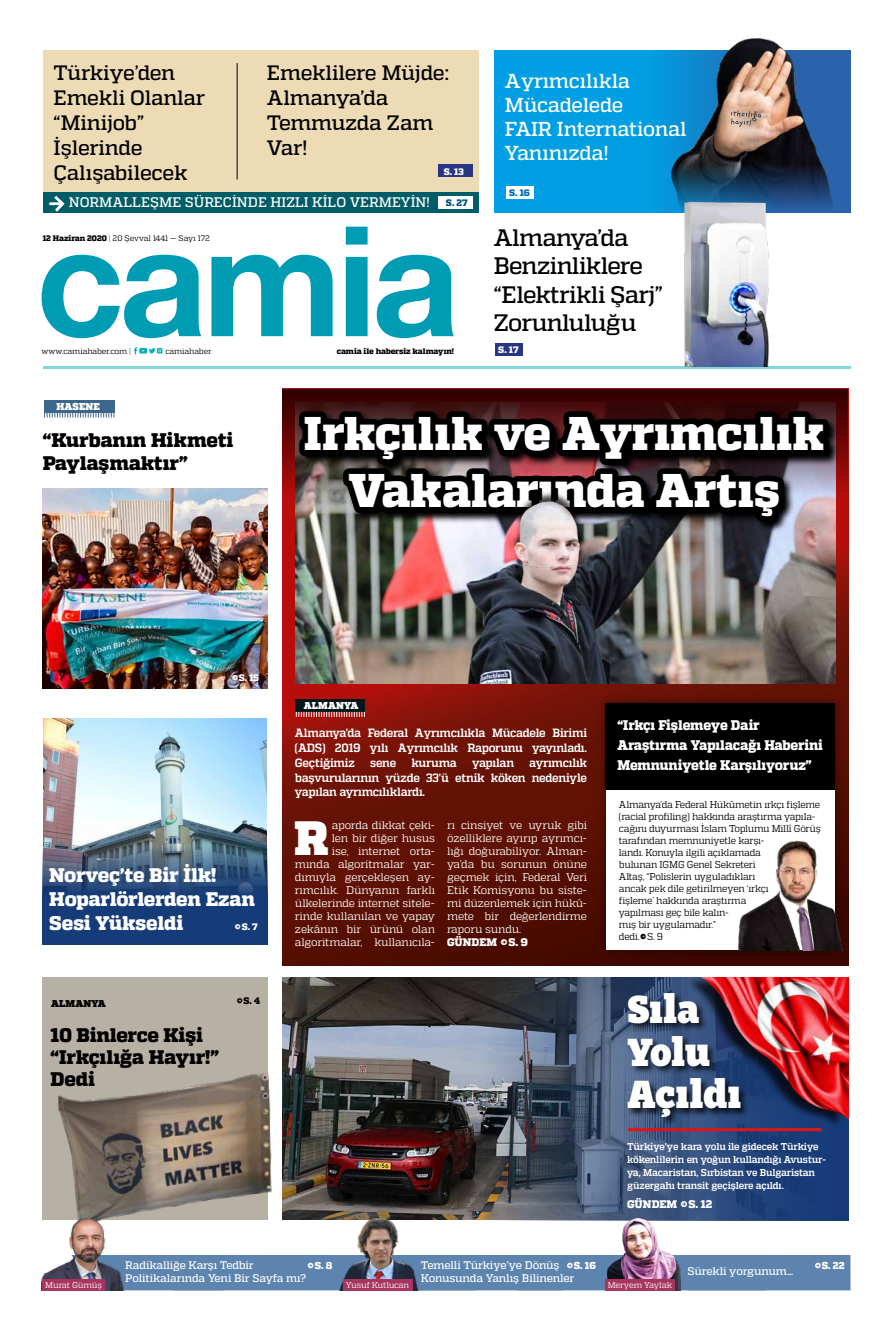
<style>
.page{position:relative;width:893px;height:1333px;background:#fff}
.page>*{position:absolute;margin:0;border:0;box-sizing:border-box;transform-origin:0 0}
.t1{font:900 48.1px "Quadon";color:#fff}
.t2{font:800 47.2px/57px "Quadon";letter-spacing:-.01em;color:#fff;text-align:center}
.t3{font:800 38.5px/42.5px "Stajn Pro";letter-spacing:.01em;color:#fff;scale:.95 1}
.t4{font:500 23.8px/28.6px "Quadon";letter-spacing:-.03em;color:#000}
.t5{font:500 20.8px/25px "Quadon";letter-spacing:-.015em;color:#000}
.t6{font:500 20.1px/24.2px "Quadon";letter-spacing:-.01em;color:#fff}
.t7{font:800 19.7px/21.6px "Quadon";letter-spacing:-.01em;color:#000}
.t8{font:800 19.7px/23.6px "Quadon";letter-spacing:-.015em;color:#fff}
.t9{font:800 14px/19.6px "Quadon";letter-spacing:-.01em;color:#fff;scale:.95 1}
.t10{font:500 13.9px "Quadon";color:#fff}
.t11{font:700 12px/14.8px "Quadon";letter-spacing:-.02em;color:#fff;text-align:justify;scale:.95 1}
.t12{font:11px/13px "Quadon";letter-spacing:-.015em;color:#fff;text-align:right}
.t13{font:500 11px/13.2px "Quadon";letter-spacing:-.015em;color:#fff}
.t14{font:800 11px "Quadon";letter-spacing:.005em;color:#fff}
.t15{font:10px/12px "Quadon";letter-spacing:-.02em;color:#000;scale:.95 1}
.t16{font:700 10px/13px "Quadon";letter-spacing:-.015em;color:#fff;scale:.95 1}
.t17{font:800 10px "Quadon";color:#fff}
.t18{font:900 10px "Quadon";letter-spacing:.005em;color:#fff}
.t19{font:900 10px "Quadon";color:#000}
.t20{font:800 9.4px "Quadon";color:#fff}
.t21{font:800 9.4px "Quadon";color:#006eb7}
.t22{font:800 9.4px "Quadon";color:#000}
.t23{font:8.4px "Quadon";letter-spacing:-.015em;color:#fff}
.t24{font:8px "Quadon";letter-spacing:-.015em;color:#000}
.t25{font:800 8px "Quadon";letter-spacing:-.015em;color:#000}
.s1{font-weight:800;font-size:9.4px;color:#005478}
.s2{font-weight:800}
</style>
<div class="page">
<img style="left:282px;top:977px;width:139px;height:242px">
<div style="left:43px;top:977px;width:225px;height:242px;background:#b7b0a4"></div>
<img style="left:43px;top:719px;width:224px;height:104px">
<img style="left:43px;top:489px;width:225px;height:199px">
<div style="left:494px;top:50px;width:357px;height:163px;background:#009fe3"></div>
<div style="left:43px;top:50px;width:436px;height:143px;background:#ecdbb5"></div>
<hr style="left:43px;top:366px;width:807px;height:3px;background:#00adb8">
<div style="left:506px;top:186px;width:28px;height:13px;background:#fff"></div>
<div style="left:495px;top:343px;width:28px;height:13px;background:#283583"></div>
<div style="left:43px;top:193px;width:436px;height:20px;background:#005c66"></div>
<svg style="left:49px;top:196px;width:16px;height:16px"></svg>
<div style="left:438px;top:196px;width:35px;height:13px;background:#fff"></div>
<div style="left:438px;top:164px;width:35px;height:13px;background:#283583"></div>
<div style="left:123px;top:1255px;width:727px;height:35px;background:#5d83af"></div>
<svg style="left:377px;top:255px;width:77px;height:83px"></svg>
<svg style="left:42px;top:227px;width:326px;height:111px"></svg>
<svg style="left:282px;top:389px;width:567px;height:576px;background:#691105"></svg>
<img style="left:296px;top:528px;width:540px;height:155px">
<div style="left:597px;top:693px;width:247px;height:266px;background:#000;opacity:.45"></div>
<div style="left:606px;top:703px;width:229px;height:246px;background:#fff"></div>
<div style="left:606px;top:703px;width:229px;height:86px;background:#000"></div>
<div style="left:296px;top:699px;width:69px;height:12px;background:#021717"></div>
<svg style="left:296px;top:711px;width:69px;height:5px"></svg>
<img style="left:421px;top:977px;width:428px;height:243px">
<div style="left:626px;top:991px;width:124px;height:135px;background:#000;opacity:.75"></div>
<hr style="left:628px;top:1128px;width:194px;height:3px;background:#e31417">
<div style="left:282px;top:389px;width:566px;height:105px;background:linear-gradient(to bottom,#2a0000,#b10d0b)"></div>
<div style="left:44px;top:400px;width:70px;height:12px;background:#3d678a"></div>
<svg style="left:44px;top:412px;width:70px;height:5px"></svg>
<img style="left:43px;top:823px;width:225px;height:121px">
<img style="left:58px;top:1065px;width:254px;height:155px">
<img style="left:670px;top:38px;width:181px;height:175px">
<svg style="left:731px;top:110px;width:30px;height:17px"></svg>
<img style="left:734px;top:840px;width:115px;height:110px">
<svg style="left:298px;top:410px;width:542px;height:123px;background:#85696b"></svg>
<img style="left:293px;top:402px;width:542px;height:126px">
<hr style="left:237px;top:63px;width:1px;height:116px;background:#000">
<svg style="left:134px;top:347px;width:29px;height:7px"></svg>
<img style="left:42px;top:1215px;width:81px;height:75px">
<div style="left:43px;top:1278px;width:62px;height:12px;background:#a73560"></div>
<img style="left:323px;top:1210px;width:114px;height:80px">
<div style="left:343px;top:1278px;width:69px;height:12px;background:#a73560"></div>
<img style="left:607px;top:1217px;width:73px;height:73px">
<div style="left:605px;top:1278px;width:69px;height:12px;background:#a73560"></div>
<div style="left:510px;top:490px;width:76px;height:76px;background:#000;opacity:.75"></div>
<img style="left:673px;top:977px;width:176px;height:202px">
<img style="left:670px;top:187px;width:144px;height:179px">
<h3 class="t5" style="left:54px;top:60px;width:153px">Türkiye’den<br>Emekli Olanlar “Minijob”<br>İşlerinde<br>Çalışabilecek</h3>
<h3 class="t5" style="left:267px;top:60px;width:184px">Emeklilere Müjde:<br>Almanya’da<br>Temmuzda Zam<br>Var!</h3>
<p class="t20" style="left:444px;top:166px;width:22px">S. 13</p>
<p class="t10" style="left:69px;top:195px;width:400px">NORMALLEŞME SÜRECİNDE HIZLI KİLO VERMEYİN! <span class="s1">S. 27</span></p>
<p class="t24" style="left:43px;top:234px;width:169px"><span class="s2">12 Haziran 2020</span> | 20 Şevval 1441 — Sayı 172</p>
<p class="t24" style="left:42px;top:346px;width:91px">www.camiahaber.com |</p>
<p class="t24" style="left:165px;top:346px;width:48px">camiahaber</p>
<p class="t18" style="left:56px;top:401px;width:45px">HASENE</p>
<p class="t25" style="left:337px;top:347px;width:119px">camia ile habersiz kalmayın!</p>
<h3 class="t6" style="left:505px;top:69px;width:183px">Ayrımcılıkla<br>Mücadelede<br>FAIR International<br>Yanınızda!</h3>
<p class="t21" style="left:509px;top:187px;width:22px">S. 16</p>
<h3 class="t4" style="left:494px;top:223px;width:171px">Almanya’da<br>Benzinliklere “Elektrikli Şarj”<br>Zorunluluğu</h3>
<p class="t20" style="left:498px;top:344px;width:22px">S. 17</p>
<h3 class="t7" style="left:43px;top:428px;width:192px;line-height:23.6px">“Kurbanın Hikmeti<br>Paylaşmaktır”</h3>
<h2 class="t2" style="left:304px;top:406px;width:522px">Irkçılık ve Ayrımcılık<br>Vakalarında Artış</h2>
<p class="t20" style="left:231px;top:672px;width:29px">→S. 15</p>
<h3 class="t8" style="left:49px;top:864px;width:207px">Norveç’te Bir İlk!<br>Hoparlörlerden Ezan<br>Sesi Yükseldi</h3>
<p class="t20" style="left:234px;top:920px;width:25px">→S. 7</p>
<p class="t19" style="left:51px;top:997px;width:56px">ALMANYA</p>
<p class="t22" style="left:236px;top:995px;width:25px">→S. 4</p>
<h3 class="t7" style="left:50px;top:1025px;width:170px">10 Binlerce Kişi “Irkçılığa Hayır!”<br>Dedi</h3>
<p class="t18" style="left:304px;top:699px;width:56px">ALMANYA</p>
<p class="t11" style="left:295px;top:725px;width:309px">Almanya’da Federal Ayrımcılıkla Mücadele Birimi (ADS) 2019 yılı Ayrımcılık Raporunu yayınladı.<br>Geçtiğimiz</p>
<p class="t11" style="left:295px;top:755px;width:309px;text-indent:234px">ayrımcılık başvurularının yüzde 33’ü etnik köken nedeniyle yapılan ayrımcılıklardı.</p>
<p class="t11" style="left:370px;top:755px;width:29px">sene</p>
<p class="t11" style="left:411px;top:755px;width:49px">kuruma</p>
<p class="t11" style="left:472px;top:755px;width:46px">yapılan</p>
<h1 class="t1" style="left:294px;top:809px;width:36px">R</h1>
<p class="t12" style="left:295px;top:818px;width:142px">aporda dikkat çeki-<br>len bir diğer husus<br>ise, internet orta&shy;mında algoritmalar yar&shy;dımıyla gerçekleşen ay&shy;rımcılık. Dünyanın farklı ülkelerinde internet sitele&shy;rinde kullanılan ve yapay zekânın bir ürünü olan algoritmalar, kullanıcıla-</p>
<p class="t12" style="left:447px;top:818px;width:142px;text-align:justify">rı cinsiyet ve uyruk gibi özelliklere ayırıp ayrımcı&shy;lığı doğurabiliyor. Alman&shy;ya’da bu sorunun önüne geçmek için, Federal Veri Etik Komisyonu bu siste&shy;mi düzenlemek için hükû&shy;mete bir değerlendirme raporu sundu.</p>
<p class="t14" style="left:447px;top:935px;width:82px">GÜNDEM →S. 9</p>
<p class="t9" style="left:617px;top:716px;width:218px">“Irkçı Fişlemeye Dair<br>Araştırma Yapılacağı Haberini<br>Memnuniyetle Karşılıyoruz”</p>
<p class="t15" style="left:619px;top:798px;width:214px">Almanya’da Federal Hükûmetin ırkçı fişleme (racial profiling) hakkında araştırma yapıla&shy;cağını duyurması İslam Toplumu Millî Görüş tarafından memnuniyetle karşı-<br>landı. Konuyla ilgili açıklamada<br>bulunan IGMG Genel Sekreteri<br>Altaş, “Polislerin uyguladıkları<br>ancak pek dile getirilmeyen ‘ırkçı<br>fişleme’ hakkında araştırma<br>yapılması geç bile kalın-<br>mış bir uygulamadır.”<br>dedi.→S. 9</p>
<h3 class="t3" style="left:628px;top:986px;width:121px">Sıla<br>Yolu<br>Açıldı</h3>
<p class="t16" style="left:627px;top:1140px;width:211px">Türkiye’ye kara yolu ile gidecek Türkiye kökenlilerin en yoğun kullandığı Avustur&shy;ya, Macaristan, Sırbistan ve Bulgaristan güzergahı transit geçişlere açıldı.</p>
<p class="t14" style="left:627px;top:1197px;width:87px">GÜNDEM →S. 12</p>
<p class="t23" style="left:45px;top:1279px;width:58px">Murat Gümüş</p>
<p class="t13" style="left:125px;top:1258px;width:182px">Radikalliğe Karşı Tedbir<br>Politikalarında Yeni Bir Sayfa mı?</p>
<p class="t13" style="left:421px;top:1258px;width:155px">Temelli Türkiye’ye Dönüş<br>Konusunda Yanlış Bilinenler</p>
<p class="t13" style="left:688px;top:1264px;width:107px">Sürekli yorgunum…</p>
<p class="t17" style="left:307px;top:1259px;width:27px">→S. 8</p>
<p class="t17" style="left:566px;top:1259px;width:31px">→S. 16</p>
<p class="t17" style="left:814px;top:1259px;width:32px">→S. 22</p>
<p class="t23" style="left:346px;top:1279px;width:65px">Yusuf Kutlucan</p>
<p class="t23" style="left:608px;top:1279px;width:66px">Meryem Yaylak</p>
</div>
